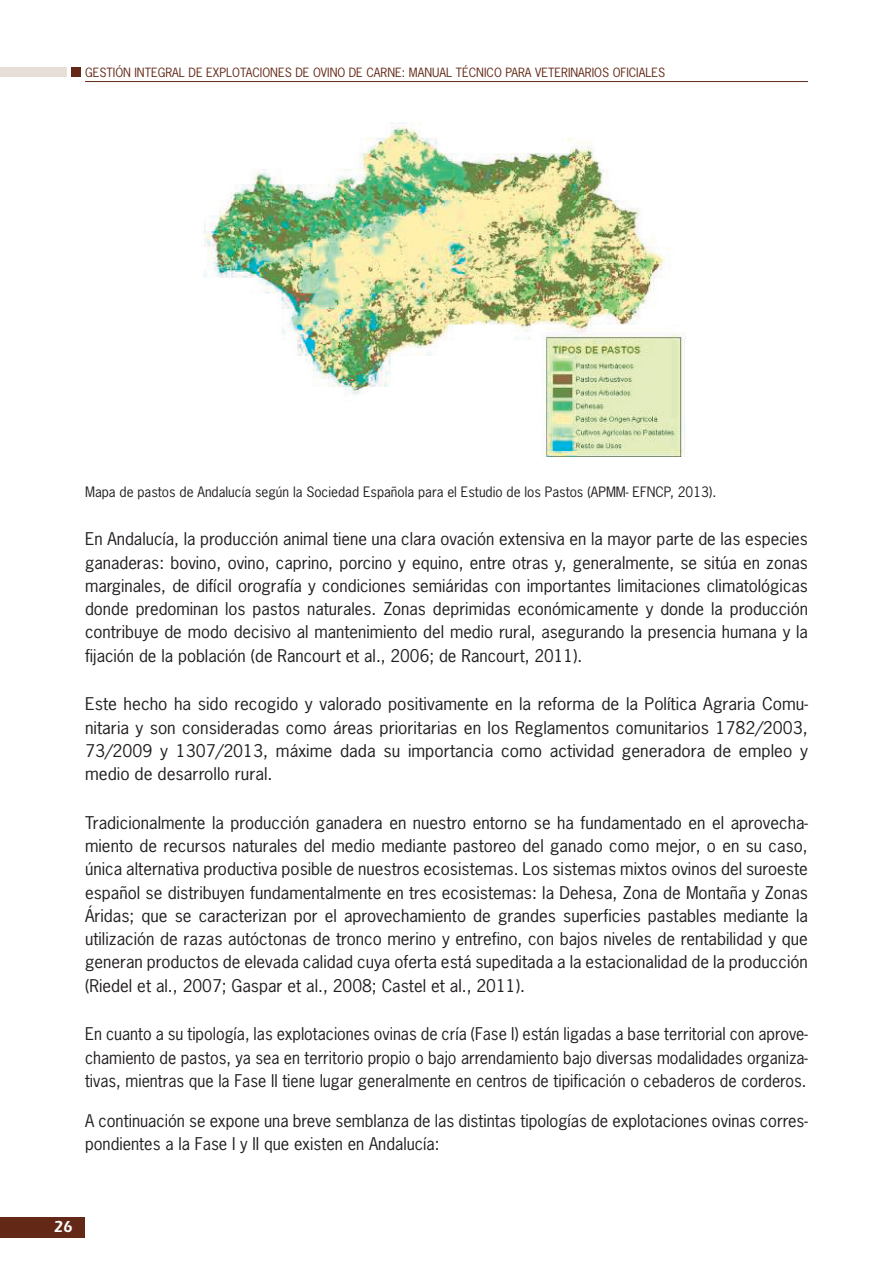
<style>
.page{position:relative;width:893px;height:1263px;background:#fff}
.page>*{position:absolute;margin:0;border:0;box-sizing:border-box;transform-origin:0 0}
.t1{font:16.5px/23.2px "News Gothic";color:#231f20;text-align:justify}
.t2{font:16.5px/23.2px "News Gothic";color:#231f20;text-align:justify;scale:1.05 1}
.t3{font:600 16.5px "ITC Eras Std";color:#fff;scale:.91 1}
.t4{font:13.5px "News Gothic";color:#231f20}
.t5{font:12px "News Gothic";color:#632816}
</style>
<div class="page">
<div style="left:0;top:1216px;width:85px;height:21px;background:#632816"></div>
<hr style="left:85px;top:81px;width:723px;height:1px;background:#632816">
<div style="left:0;top:67px;width:66px;height:9px;background:#e8ded8"></div>
<div style="left:71px;top:67px;width:10px;height:9px;background:#632816"></div>
<img style="left:204px;top:123px;width:482px;height:333px">
<p class="t5" style="left:85px;top:64px;width:582px">GESTIÓN INTEGRAL DE EXPLOTACIONES DE OVINO DE CARNE: MANUAL TÉCNICO PARA VETERINARIOS OFICIALES</p>
<p class="t4" style="left:85px;top:483px;width:633px">Mapa de pastos de Andalucía según la Sociedad Española para el Estudio de los Pastos (APMM- EFNCP, 2013).</p>
<p class="t1" style="left:85px;top:527px;width:724px">En Andalucía, la producción animal tiene una clara ovación extensiva en la mayor parte de las especies ganaderas: bovino, ovino, caprino, porcino y equino, entre otras y, generalmente, se sitúa en zonas marginales, de difícil orografía y condiciones semiáridas con importantes limitaciones climatológicas donde predominan los pastos naturales. Zonas deprimidas económicamente y donde la producción contribuye de modo decisivo al mantenimiento del medio rural, asegurando la presencia humana y la fijación de la población (de Rancourt et al., 2006; de Rancourt, 2011).</p>
<p class="t2" style="left:85px;top:692px;width:690px">Este hecho ha sido recogido y valorado positivamente en la reforma de la Política Agraria Comu&shy;nitaria y son consideradas como áreas prioritarias en los Reglamentos comunitarios 1782/2003, 73/2009 y 1307/2013, máxime dada su importancia como actividad generadora de empleo y medio de desarrollo rural.</p>
<p class="t1" style="left:85px;top:811px;width:724px">Tradicionalmente la producción ganadera en nuestro entorno se ha fundamentado en el aprovecha&shy;miento de recursos naturales del medio mediante pastoreo del ganado como mejor, o en su caso, única alternativa productiva posible de nuestros ecosistemas. Los sistemas mixtos ovinos del suroeste español se distribuyen fundamentalmente en tres ecosistemas: la Dehesa, Zona de Montaña y Zonas Áridas; que se caracterizan por el aprovechamiento de grandes superficies pastables mediante la utilización de razas autóctonas de tronco merino y entrefino, con bajos niveles de rentabilidad y que generan productos de elevada calidad cuya oferta está supeditada a la estacionalidad de la producción (Riedel et al., 2007; Gaspar et al., 2008; Castel et al., 2011).</p>
<p class="t1" style="left:85px;top:1022px;width:724px">En cuanto a su tipología, las explotaciones ovinas de cría (Fase I) están ligadas a base territorial con aprove&shy;chamiento de pastos, ya sea en territorio propio o bajo arrendamiento bajo diversas modalidades organiza&shy;tivas, mientras que la Fase II tiene lugar generalmente en centros de tipificación o cebaderos de corderos.</p>
<p class="t1" style="left:85px;top:1109px;width:724px">A continuación se expone una breve semblanza de las distintas tipologías de explotaciones ovinas corres&shy;pondientes a la Fase I y II que existen en Andalucía:</p>
<p class="t3" style="left:54px;top:1217px;width:22px">26</p>
</div>
